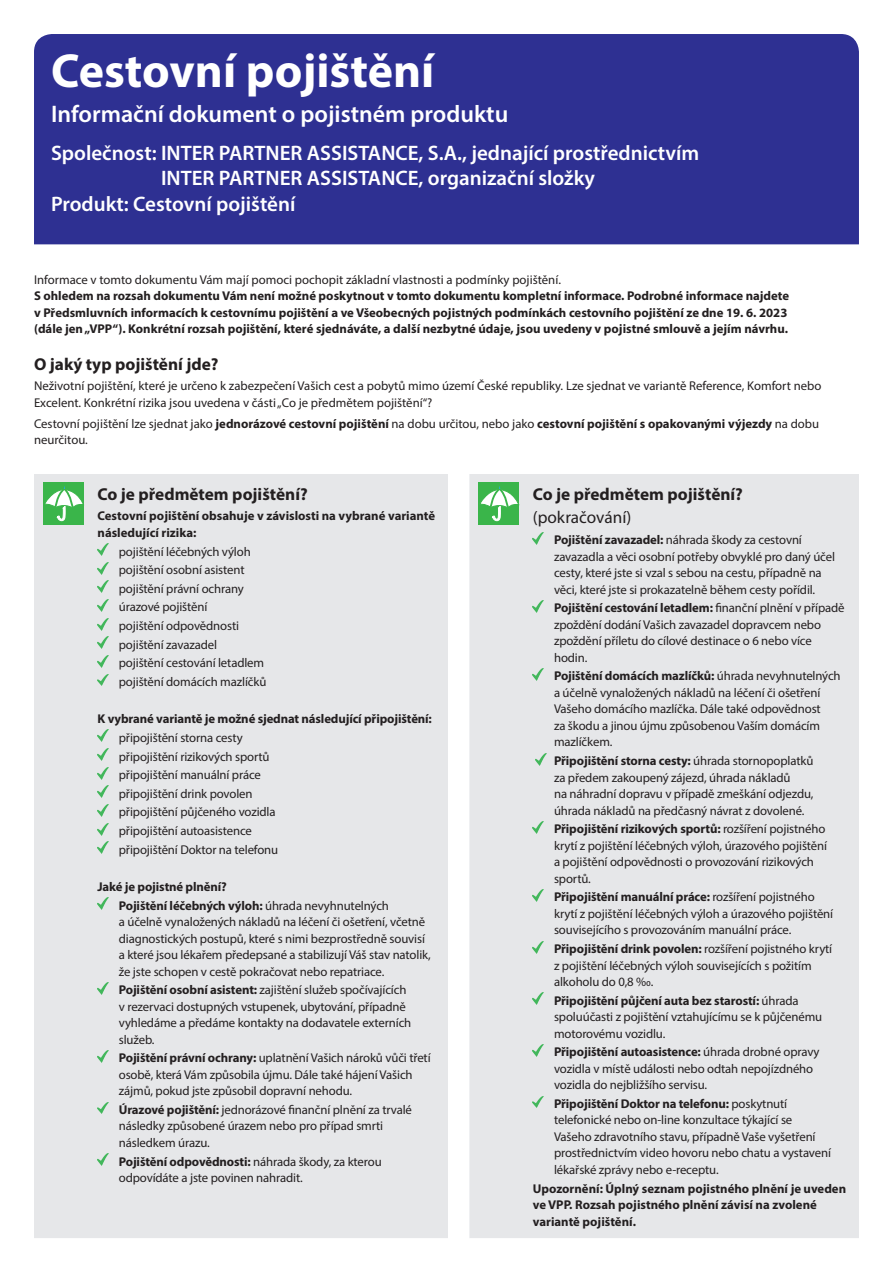
<style>
.page{position:relative;width:893px;height:1263px;background:#fff}
.page>*{position:absolute;margin:0;border:0;box-sizing:border-box;transform-origin:0 0}
.t1{font:700 48px "Myriad Pro";color:#fff}
.t2{font:600 24px "Myriad Pro";color:#fff}
.t3{font:600 21px "Myriad Pro";color:#fff}
.t4{font:700 17.25px "Myriad Pro";color:#231f20}
.t5{font:17.25px "Myriad Pro";color:#231f20}
.t6{font:12.75px/16.5px "Myriad Pro";letter-spacing:-.01em;color:#231f20}
.t7{font:700 12.75px/16.5px "Myriad Pro";color:#231f20}
.s1{font-weight:700}
.s2{font-weight:400}
</style>
<div class="page">
<div style="left:34px;top:34px;width:825px;height:210px;background:#2e3092"></div>
<div style="left:34px;top:474px;width:825px;height:764px;background:#e6e7e9"></div>
<h1 class="t1" style="left:51px;top:40px;width:385px">Cestovní pojištění</h1>
<h2 class="t2" style="left:51px;top:99px;width:459px">Informační dokument o pojistném produktu</h2>
<h3 class="t3" style="left:51px;top:140px;width:650px">Společnost: INTER PARTNER ASSISTANCE, S.A., jednající prostřednictvím</h3>
<h3 class="t3" style="left:161px;top:165px;width:436px">INTER PARTNER ASSISTANCE, organizační složky</h3>
<h3 class="t3" style="left:51px;top:190px;width:246px">Produkt: Cestovní pojištění</h3>
<p class="t6" style="left:34px;top:271px;width:528px">Informace v tomto dokumentu Vám mají pomoci pochopit základní vlastnosti a podmínky pojištění.</p>
<p class="t7" style="left:34px;top:287px;width:757px">S ohledem na rozsah dokumentu Vám není možné poskytnout v tomto dokumentu kompletní informace. Podrobné informace najdete v Předsmluvních informacích k cestovnímu pojištění a ve Všeobecných pojistných podmínkách cestovního pojištění ze dne 19. 6. 2023 (dále jen „VPP“). Konkrétní rozsah pojištění, které sjednáváte, a další nezbytné údaje, jsou uvedeny v pojistné smlouvě a jejím návrhu.</p>
<h3 class="t4" style="left:34px;top:353px;width:186px">O jaký typ pojištění jde?</h3>
<p class="t6" style="left:34px;top:378px;width:789px">Neživotní pojištění, které je určeno k zabezpečení Vašich cest a pobytů mimo území České republiky. Lze sjednat ve variantě Reference, Komfort nebo<br>Excelent. Konkrétní rizika jsou uvedena v části „Co je předmětem pojištění“?</p>
<p class="t6" style="left:34px;top:415px;width:787px">Cestovní pojištění lze sjednat jako <span class="s1">jednorázové cestovní pojištění</span> na dobu určitou, nebo jako <span class="s1">cestovní pojištění s opakovanými výjezdy</span> na dobu neurčitou.</p>
<h3 class="t4" style="left:98px;top:483px;width:212px">Co je předmětem pojištění?</h3>
<p class="t7" style="left:98px;top:507px;width:339px">Cestovní pojištění obsahuje v závislosti na vybrané variantě následující rizika:</p>
<p class="t6" style="left:119px;top:542px;width:149px;line-height:18.6px">pojištění léčebných výloh pojištění osobní asistent pojištění právní ochrany úrazové pojištění<br>pojištění odpovědnosti pojištění zavazadel<br>pojištění cestování letadlem pojištění domácích mazlíčků</p>
<p class="t7" style="left:98px;top:710px;width:336px">K vybrané variantě je možné sjednat následující připojištění:</p>
<p class="t6" style="left:119px;top:728px;width:161px;line-height:18.6px">připojištění storna cesty připojištění rizikových sportů připojištění manuální práce připojištění drink povolen připojištění půjčeného vozidla připojištění autoasistence připojištění Doktor na telefonu</p>
<p class="t7" style="left:119px;top:877px;width:272px;line-height:18.6px;text-indent:-21px">Jaké je pojistné plnění?<br>Pojištění léčebných výloh: <span class="s2">úhrada nevyhnutelných</span></p>
<p class="t6" style="left:119px;top:913px;width:314px">a účelně vynaložených nákladů na léčení či ošetření, včetně diagnostických postupů, které s nimi bezprostředně souvisí a které jsou lékařem předepsané a stabilizují Váš stav natolik, že jste schopen v cestě pokračovat nebo repatriace.</p>
<p class="t6" style="left:119px;top:981px;width:294px"><span class="s1">Pojištění osobní asistent:</span> zajištění služeb spočívajících v rezervaci dostupných vstupenek, ubytování, případně vyhledáme a předáme kontakty na dodavatele externích služeb.</p>
<p class="t6" style="left:119px;top:1049px;width:313px"><span class="s1">Pojištění právní ochrany:</span> uplatnění Vašich nároků vůči třetí osobě, která Vám způsobila újmu. Dále také hájení Vašich zájmů, pokud jste způsobil dopravní nehodu.</p>
<p class="t6" style="left:119px;top:1101px;width:295px"><span class="s1">Úrazové pojištění:</span> jednorázové finanční plnění za trvalé následky způsobené úrazem nebo pro případ smrti následkem úrazu.</p>
<p class="t6" style="left:119px;top:1153px;width:264px"><span class="s1">Pojištění odpovědnosti:</span> náhrada škody, za kterou odpovídáte a jste povinen nahradit.</p>
<h3 class="t4" style="left:533px;top:483px;width:212px">Co je předmětem pojištění?</h3>
<h3 class="t5" style="left:533px;top:507px;width:100px">(pokračování)</h3>
<p class="t6" style="left:554px;top:531px;width:282px"><span class="s1">Pojištění zavazadel:</span> náhrada škody za cestovní zavazadla a věci osobní potřeby obvyklé pro daný účel cesty, které jste si vzal s sebou na cestu, případně na věci, které jste si prokazatelně během cesty pořídil.</p>
<p class="t6" style="left:554px;top:600px;width:292px"><span class="s1">Pojištění cestování letadlem:</span> finanční plnění v případě zpoždění dodání Vašich zavazadel dopravcem nebo zpoždění příletu do cílové destinace o 6 nebo více hodin.</p>
<p class="t6" style="left:554px;top:668px;width:288px"><span class="s1">Pojištění domácích mazlíčků:</span> úhrada nevyhnutelných a účelně vynaložených nákladů na léčení či ošetření Vašeho domácího mazlíčka. Dále také odpovědnost<br>za škodu a jinou újmu způsobenou Vaším domácím mazlíčkem.</p>
<p class="t6" style="left:554px;top:752px;width:261px"><span class="s1">Připojištění storna cesty:</span> úhrada stornopoplatků za předem zakoupený zájezd, úhrada nákladů<br>na náhradní dopravu v případě zmeškání odjezdu, úhrada nákladů na předčasný návrat z dovolené.</p>
<p class="t6" style="left:554px;top:820px;width:275px"><span class="s1">Připojištění rizikových sportů:</span> rozšíření pojistného krytí z pojištění léčebných výloh, úrazového pojištění a pojištění odpovědnosti o provozování rizikových sportů.</p>
<p class="t6" style="left:554px;top:889px;width:281px"><span class="s1">Připojištění manuální práce:</span> rozšíření pojistného krytí z pojištění léčebných výloh a úrazového pojištění souvisejícího s provozováním manuální práce.</p>
<p class="t6" style="left:554px;top:940px;width:280px"><span class="s1">Připojištění drink povolen:</span> rozšíření pojistného krytí z pojištění léčebných výloh souvisejících s požitím alkoholu do 0,8 ‰.</p>
<p class="t6" style="left:554px;top:992px;width:270px"><span class="s1">Připojištění půjčení auta bez starostí:</span> úhrada spoluúčasti z pojištění vztahujícímu se k půjčenému motorovému vozidlu.</p>
<p class="t6" style="left:554px;top:1043px;width:267px"><span class="s1">Připojištění autoasistence:</span> úhrada drobné opravy vozidla v místě události nebo odtah nepojízdného vozidla do nejbližšího servisu.</p>
<p class="t6" style="left:554px;top:1095px;width:278px"><span class="s1">Připojištění Doktor na telefonu:</span> poskytnutí telefonické nebo on-line konzultace týkající se Vašeho zdravotního stavu, případně Vaše vyšetření prostřednictvím video hovoru nebo chatu a vystavení lékařské zprávy nebo e-receptu.</p>
<p class="t7" style="left:533px;top:1179px;width:315px">Upozornění: Úplný seznam pojistného plnění je uveden ve VPP. Rozsah pojistného plnění závisí na zvolené variantě pojištění.</p>
</div>
